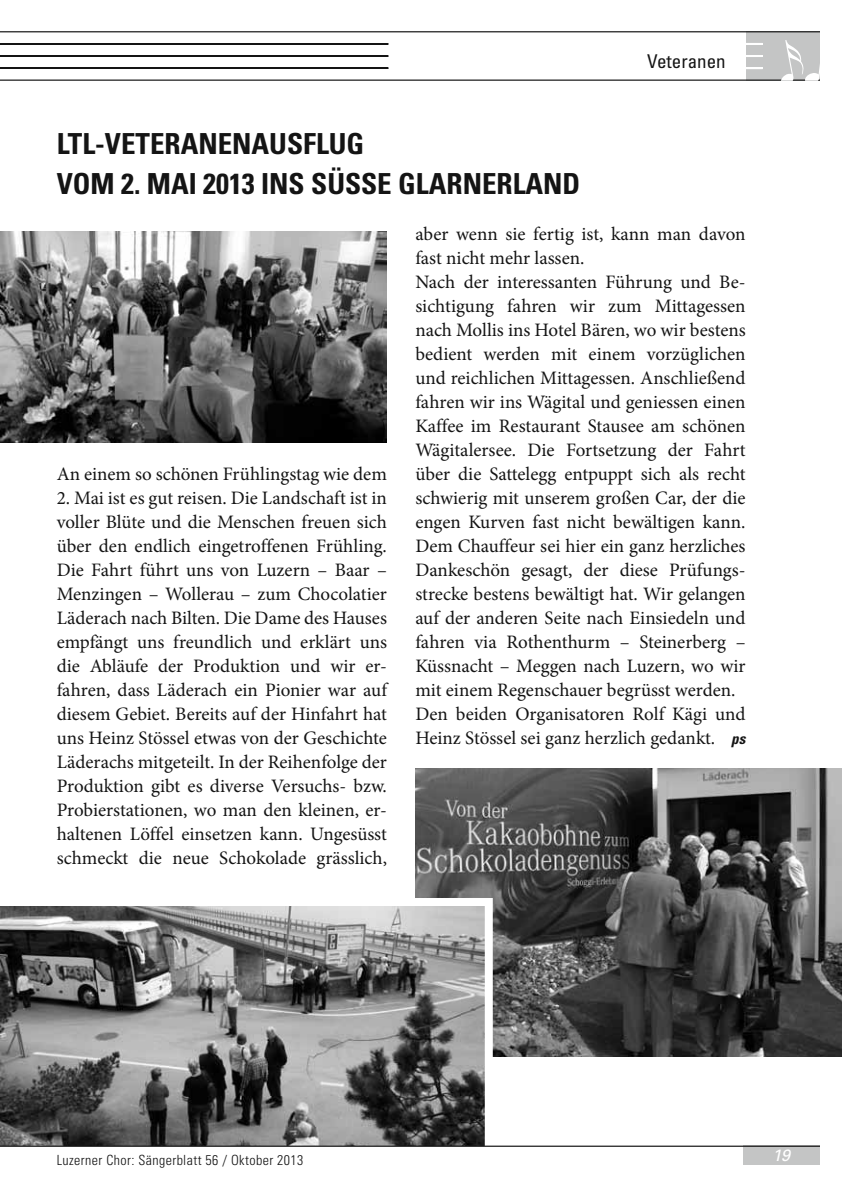
<style>
.page{position:relative;width:842px;height:1191px;background:#fff}
.page>*{position:absolute;margin:0;border:0;box-sizing:border-box;transform-origin:0 0}
.t1{font:700 condensed 29px "Univers";color:#141414}
.t2{font:19px/24px "Minion Pro";color:#141414;text-align:justify}
.t3{font:condensed 19px "Univers";color:#141414}
.t4{font:italic 16.4px "Univers";color:#fff}
.t5{font:300 condensed 14px "Univers";letter-spacing:.03em;color:#141414}
.s1{font-family:"Univers";font-weight:700;font-style:italic;font-stretch:condensed;font-size:15px}
</style>
<div class="page">
<img style="left:415px;top:768px;width:427px;height:288px">
<svg style="left:0;top:894px;width:497px;height:253px;background:#7f7f7f"></svg>
<div style="left:746px;top:31px;width:73px;height:50px;background:#c4c5c5"></div>
<hr style="left:0;top:80px;width:819px;height:1px;background:#141414">
<svg style="left:781px;top:40px;width:38px;height:41px"></svg>
<svg style="left:746px;top:43px;width:17px;height:2px"></svg>
<svg style="left:746px;top:55px;width:17px;height:2px"></svg>
<svg style="left:746px;top:67px;width:17px;height:2px"></svg>
<hr style="left:0;top:43px;width:388px;height:2px;background:#141414">
<hr style="left:0;top:31px;width:819px;height:1px;background:#141414">
<hr style="left:0;top:55px;width:388px;height:2px;background:#141414">
<hr style="left:0;top:67px;width:388px;height:2px;background:#141414">
<img style="left:0;top:231px;width:387px;height:211px">
<div style="left:743px;top:1145px;width:76px;height:20px;background:#c4c5c5"></div>
<hr style="left:0;top:1145px;width:819px;height:1px;background:#141414">
<h1 class="t1" style="left:57px;top:125px;width:194px">LTL-VETERAN ENAUS</h1>
<h1 class="t1" style="left:303px;top:125px;width:63px">FLUG</h1>
<h1 class="t1" style="left:57px;top:165px;width:107px">VOM 2. MAI</h1>
<h1 class="t1" style="left:203px;top:165px;width:73px">2013 INS</h1>
<h1 class="t1" style="left:311px;top:165px;width:17px">SÜSS</h1>
<h1 class="t1" style="left:377px;top:165px;width:153px">E GLARNERLAND</h1>
<p class="t3" style="left:647px;top:50px;width:80px">Veteranen</p>
<p class="t2" style="left:57px;top:462px;width:332px">An einem so schönen Frühlingstag wie dem</p>
<p class="t2" style="left:57px;top:486px;width:332px">2. Mai ist es gut reisen. Die Landschaft ist in voller Blüte und die Menschen freuen sich über den endlich eingetroffenen Frühling.<br>Die Fahrt führt uns von Luzern – Baar – Menzingen – Wollerau – zum Chocolatier Läderach nach Bilten. Die Dame des Hauses empfängt uns freundlich und erklärt uns die Abläufe der Produktion und wir er&shy;fahren, dass Läderach ein Pionier war auf diesem Gebiet. Bereits auf der Hinfahrt hat uns Heinz Stössel etwas von der Geschichte Läderachs mitgeteilt. In der Reihenfolge der Produktion gibt es diverse Versuchs- bzw.<br>Probierstationen, wo man den kleinen, er&shy;haltenen Löffel einsetzen kann. Ungesüsst schmeckt die neue Schokolade grässlich,</p>
<p class="t2" style="left:415px;top:222px;width:332px;text-align:left">aber wenn sie fertig ist, kann man davon fast nicht mehr lassen.<br>Nach der interessanten Führung und Be&shy;sichtigung fahren wir zum Mittagessen nach Mollis ins Hotel Bären, wo wir bestens bedient werden mit einem vorzüglichen und reichlichen Mittagessen. Anschließend fahren wir ins Wägital und geniessen einen Kaffee im Restaurant Stausee am schönen Wägitalersee. Die Fortsetzung der Fahrt über die Sattelegg entpuppt sich als recht schwierig mit unserem großen Car, der die engen Kurven fast nicht bewältigen kann.<br>Dem Chauffeur sei hier ein ganz herzliches Dankeschön gesagt, der diese Prüfungs&shy;strecke bestens bewältigt hat. Wir gelangen auf der anderen Seite nach Einsiedeln und fahren via Rothenthurm – Steinerberg – Küssnacht – Meggen nach Luzern, wo wir mit einem Regenschauer begrüsst werden.<br>Den beiden Organisatoren Rolf Kägi und Heinz Stössel sei ganz herzlich gedankt. <span class="s1">ps</span></p>
<p class="t5" style="left:57px;top:1151px;width:248px">Luzerner Chor: Sängerblatt 56 / Oktober 2013</p>
<p class="t4" style="left:772px;top:1145px;width:20px">19</p>
</div>
